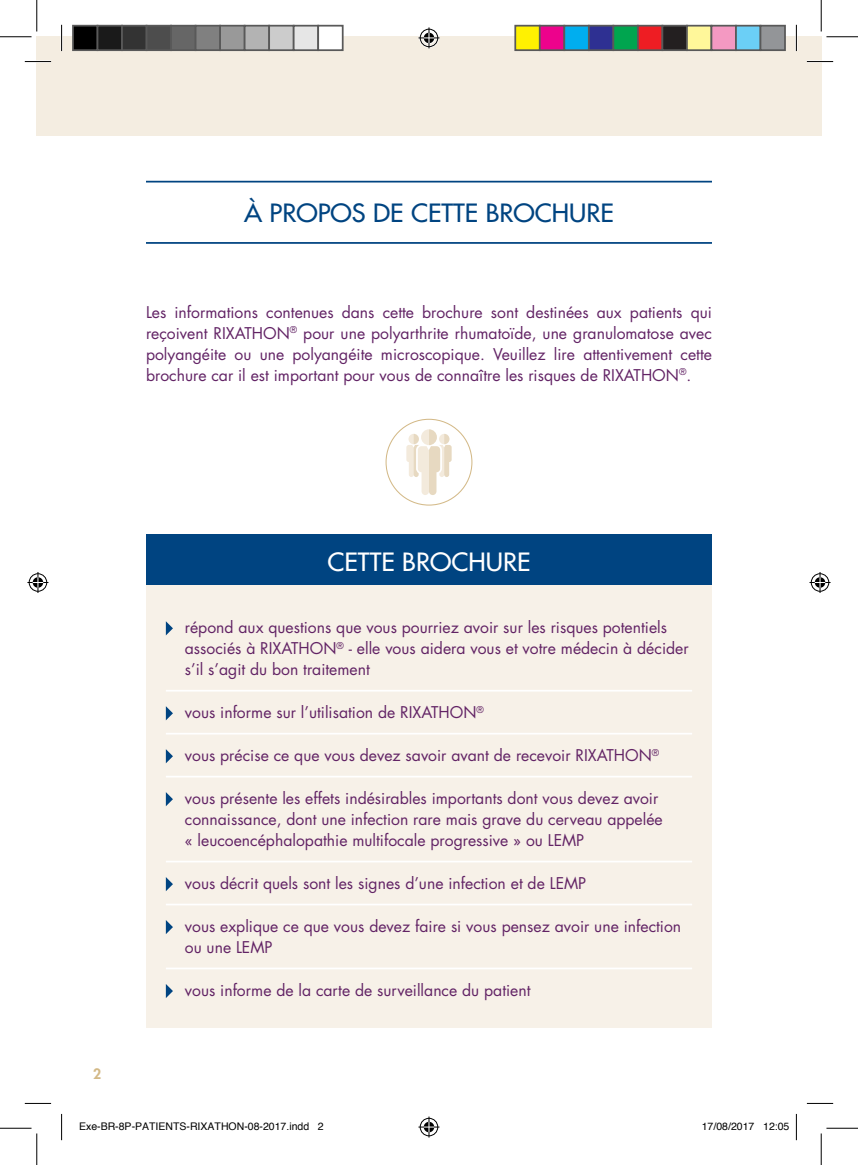
<style>
.page{position:relative;width:858px;height:1165px;background:#fff}
.page>*{position:absolute;margin:0;border:0;box-sizing:border-box;transform-origin:0 0}
.t1{font:500 24.5px "Futura Std";color:#004481;scale:1.05 1}
.t2{font:500 24.5px "Futura Std";color:#fff;scale:1.05 1}
.t3{font:15.75px/21px "Futura Std";color:#622365}
.t4{font:800 14px "Futura Std";color:#d3b987}
.t5{font:10.5px "Helvetica";color:#000}
</style>
<div class="page">
<div style="left:146px;top:534px;width:565px;height:51px;background:#004481"></div>
<div style="left:146px;top:585px;width:565px;height:443px;background:#f7f1e8"></div>
<hr style="left:166px;top:690px;width:526px;height:2px;background:#fff">
<hr style="left:166px;top:733px;width:526px;height:1px;background:#fff">
<hr style="left:166px;top:776px;width:526px;height:1px;background:#fff">
<hr style="left:166px;top:861px;width:526px;height:1px;background:#fff">
<hr style="left:166px;top:904px;width:526px;height:1px;background:#fff">
<hr style="left:166px;top:967px;width:526px;height:2px;background:#fff">
<svg style="left:166px;top:621px;width:7px;height:14px"></svg>
<svg style="left:166px;top:706px;width:7px;height:14px"></svg>
<svg style="left:166px;top:749px;width:7px;height:14px"></svg>
<svg style="left:166px;top:792px;width:7px;height:14px"></svg>
<svg style="left:166px;top:877px;width:7px;height:14px"></svg>
<svg style="left:166px;top:920px;width:7px;height:14px"></svg>
<svg style="left:166px;top:984px;width:7px;height:14px"></svg>
<div style="left:37px;top:37px;width:784px;height:99px;background:#f4ede1"></div>
<hr style="left:146px;top:181px;width:565px;height:1px;background:#004481">
<hr style="left:146px;top:242px;width:565px;height:2px;background:#004481">
<svg style="left:406px;top:429px;width:45px;height:66px"></svg>
<hr style="left:25px;top:60px;width:26px;height:3px;background:#fff">
<hr style="left:806px;top:60px;width:26px;height:3px;background:#fff">
<hr style="left:60px;top:25px;width:3px;height:26px;background:#fff">
<hr style="left:795px;top:25px;width:2px;height:26px;background:#fff">
<svg style="left:25px;top:61px;width:26px;height:1px"></svg>
<svg style="left:806px;top:61px;width:26px;height:1px"></svg>
<svg style="left:25px;top:1103px;width:26px;height:1px"></svg>
<svg style="left:806px;top:1103px;width:26px;height:1px"></svg>
<svg style="left:61px;top:25px;width:1px;height:26px"></svg>
<svg style="left:61px;top:1114px;width:1px;height:26px"></svg>
<svg style="left:795px;top:25px;width:1px;height:26px"></svg>
<svg style="left:795px;top:1114px;width:1px;height:26px"></svg>
<hr style="left:0;top:36px;width:32px;height:1px;background:#000">
<hr style="left:826px;top:36px;width:31px;height:1px;background:#000">
<hr style="left:0;top:1128px;width:32px;height:1px;background:#000">
<hr style="left:826px;top:1128px;width:31px;height:1px;background:#000">
<hr style="left:36px;top:0;width:1px;height:32px;background:#000">
<hr style="left:36px;top:1133px;width:1px;height:32px;background:#000">
<hr style="left:820px;top:0;width:1px;height:32px;background:#000">
<hr style="left:820px;top:1133px;width:1px;height:32px;background:#000">
<svg style="left:418px;top:27px;width:21px;height:21px"></svg>
<svg style="left:418px;top:1116px;width:21px;height:21px"></svg>
<svg style="left:27px;top:572px;width:21px;height:21px"></svg>
<svg style="left:809px;top:572px;width:21px;height:21px"></svg>
<div style="left:73px;top:26px;width:24px;height:24px;background:#000"></div>
<div style="left:72px;top:25px;width:26px;height:26px;border:2px solid #595959"></div>
<div style="left:97px;top:26px;width:25px;height:24px;background:#1a1a1a"></div>
<div style="left:97px;top:25px;width:26px;height:26px;border:2px solid #595959"></div>
<div style="left:122px;top:26px;width:24px;height:24px;background:#333"></div>
<div style="left:121px;top:25px;width:26px;height:26px;border:2px solid #595959"></div>
<div style="left:146px;top:26px;width:25px;height:24px;background:#4d4d4d"></div>
<div style="left:146px;top:25px;width:26px;height:26px;border:2px solid #595959"></div>
<div style="left:171px;top:26px;width:24px;height:24px;background:#666"></div>
<div style="left:170px;top:25px;width:26px;height:26px;border:2px solid #595959"></div>
<div style="left:195px;top:26px;width:25px;height:24px;background:#808080"></div>
<div style="left:195px;top:25px;width:26px;height:26px;border:2px solid #595959"></div>
<div style="left:220px;top:26px;width:24px;height:24px;background:#999"></div>
<div style="left:219px;top:25px;width:26px;height:26px;border:2px solid #595959"></div>
<div style="left:244px;top:26px;width:25px;height:24px;background:#b3b3b3"></div>
<div style="left:244px;top:25px;width:26px;height:26px;border:2px solid #595959"></div>
<div style="left:269px;top:26px;width:24px;height:24px;background:#ccc"></div>
<div style="left:268px;top:25px;width:26px;height:26px;border:2px solid #595959"></div>
<div style="left:293px;top:26px;width:25px;height:24px;background:#e6e6e6"></div>
<div style="left:293px;top:25px;width:26px;height:26px;border:2px solid #595959"></div>
<div style="left:318px;top:26px;width:24px;height:24px;background:#fff"></div>
<div style="left:317px;top:25px;width:26px;height:26px;border:2px solid #595959"></div>
<div style="left:515px;top:26px;width:24px;height:24px;background:#fff101"></div>
<div style="left:514px;top:25px;width:26px;height:26px;border:2px solid #595959"></div>
<div style="left:539px;top:26px;width:25px;height:24px;background:#ed028c"></div>
<div style="left:538px;top:25px;width:27px;height:26px;border:2px solid #595959"></div>
<div style="left:564px;top:26px;width:24px;height:24px;background:#00aeef"></div>
<div style="left:563px;top:25px;width:26px;height:26px;border:2px solid #595959"></div>
<div style="left:588px;top:26px;width:25px;height:24px;background:#2e3092"></div>
<div style="left:587px;top:25px;width:27px;height:26px;border:2px solid #595959"></div>
<div style="left:613px;top:26px;width:24px;height:24px;background:#00a54f"></div>
<div style="left:612px;top:25px;width:26px;height:26px;border:2px solid #595959"></div>
<div style="left:637px;top:26px;width:25px;height:24px;background:#ee1d23"></div>
<div style="left:636px;top:25px;width:27px;height:26px;border:2px solid #595959"></div>
<div style="left:662px;top:26px;width:24px;height:24px;background:#231f20"></div>
<div style="left:661px;top:25px;width:26px;height:26px;border:2px solid #595959"></div>
<div style="left:686px;top:26px;width:25px;height:24px;background:#fff79a"></div>
<div style="left:685px;top:25px;width:27px;height:26px;border:2px solid #595959"></div>
<div style="left:711px;top:26px;width:24px;height:24px;background:#f499c2"></div>
<div style="left:710px;top:25px;width:26px;height:26px;border:2px solid #595959"></div>
<div style="left:735px;top:26px;width:25px;height:24px;background:#6bcff6"></div>
<div style="left:734px;top:25px;width:27px;height:26px;border:2px solid #595959"></div>
<div style="left:760px;top:26px;width:24px;height:24px;background:#939598"></div>
<div style="left:759px;top:25px;width:26px;height:26px;border:2px solid #595959"></div>
<h1 class="t1" style="left:244px;top:198px;width:353px">À PROPOS DE CETTE BROCHURE</h1>
<p class="t3" style="left:146px;top:301px;width:567px;text-align:justify">Les informations contenues dans cette brochure sont destinées aux patients qui reçoivent RIXATHON<sup>®</sup> pour une polyarthrite rhumatoïde, une granulomatose avec polyangéite ou une polyangéite microscopique. Veuillez lire attentivement cette brochure car il est important pour vous de connaître les risques de RIXATHON<sup>®</sup>.</p>
<h1 class="t2" style="left:327px;top:547px;width:195px">CETTE BROCHURE</h1>
<p class="t4" style="left:93px;top:1064px;width:10px">2</p>
<p class="t3" style="left:185px;top:617px;width:505px">répond aux questions que vous pourriez avoir sur les risques potentiels associés à RIXATHON<sup>®</sup> - elle vous aidera vous et votre médecin à décider s’il s’agit du bon traitement</p>
<p class="t3" style="left:185px;top:702px;width:300px">vous informe sur l’utilisation de RIXATHON<sup>®</sup></p>
<p class="t3" style="left:185px;top:745px;width:476px">vous précise ce que vous devez savoir avant de recevoir RIXATHON<sup>®</sup></p>
<p class="t3" style="left:185px;top:788px;width:479px">vous présente les effets indésirables importants dont vous devez avoir connaissance, dont une infection rare mais grave du cerveau appelée « leucoencéphalopathie multifocale progressive » ou LEMP</p>
<p class="t3" style="left:185px;top:873px;width:402px">vous décrit quels sont les signes d’une infection et de LEMP</p>
<p class="t3" style="left:185px;top:915px;width:498px">vous explique ce que vous devez faire si vous pensez avoir une infection ou une LEMP</p>
<p class="t3" style="left:185px;top:979px;width:347px">vous informe de la carte de surveillance du patient</p>
<p class="t5" style="left:79px;top:1118px;width:246px">Exe-BR-8P-PATIENTS-RIXATHON-08-2017.indd 2</p>
<p class="t5" style="left:701px;top:1118px;width:89px">17/08/2017 12:05</p>
</div>
